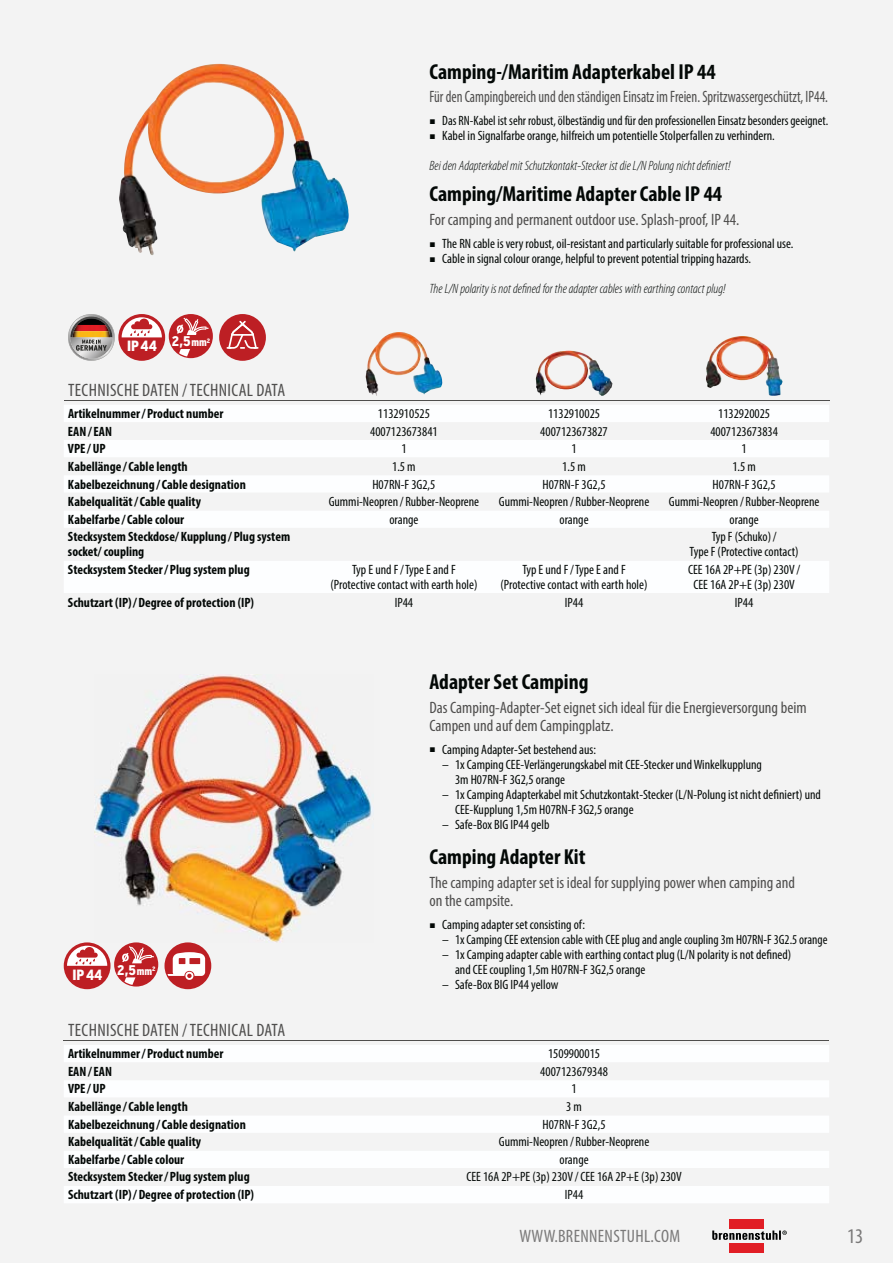
<style>
.page{position:relative;width:893px;height:1263px;background:#f3f3f3}
.page>*{position:absolute;margin:0;border:0;box-sizing:border-box;transform-origin:0 0}
.t1{font:700 condensed 21.75px "Myriad Pro";color:#030806}
.t2{font:condensed 21px "Myriad Pro";color:#7a7979}
.t3{font:condensed 18px "Myriad Pro";letter-spacing:.02em;color:#4f4e4d}
.t4{font:condensed 18px "Myriad Pro";letter-spacing:.02em;color:#7a7979}
.t5{font:condensed 16.5px/18px "Myriad Pro";color:#4f4e4d}
.t6{font:condensed 16.5px "Myriad Pro";color:#4f4e4d;scale:.87 1}
.t7{font:900 condensed 14.85px "Interstate";color:#fff}
.t8{font:condensed 13.5px/15px "Myriad Pro";color:#030806}
.t9{font:700 condensed 13.5px/15px "Myriad Pro";color:#030806}
.t10{font:condensed 13.5px/15px "Myriad Pro";color:#030806;scale:.96 1}
.t11{font:italic 300 condensed 13.5px "Myriad Pro";color:#030806}
</style>
<div class="page">
<div style="left:729px;top:1219px;width:34px;height:10px;background:#e11e25"></div>
<div style="left:729px;top:1244px;width:34px;height:9px;background:#e11e25"></div>
<svg style="left:712px;top:1231px;width:75px;height:9px"></svg>
<img style="left:119px;top:64px;width:230px;height:191px">
<div style="left:64px;top:405px;width:765px;height:17px;background:#fdfeff"></div>
<svg style="left:64px;top:440px;width:765px;height:153px;fill:#fdfeff"></svg>
<hr style="left:64px;top:400px;width:765px;height:1px;background:#4f4e4d">
<svg style="left:68px;top:314px;width:47px;height:47px"></svg>
<div style="left:118px;top:314px;width:47px;height:47px;background:#bd1f24;border-radius:50%"></div>
<svg style="left:122px;top:317px;width:40px;height:20px"></svg>
<div style="left:169px;top:314px;width:44px;height:44px;background:#bd1f24;border-radius:50%"></div>
<svg style="left:177px;top:318px;width:31px;height:17px"></svg>
<svg style="left:179px;top:349px;width:11px;height:7px"></svg>
<div style="left:219px;top:314px;width:47px;height:47px;background:#bd1f24;border-radius:50%"></div>
<svg style="left:227px;top:321px;width:31px;height:28px"></svg>
<img style="left:366px;top:332px;width:76px;height:64px">
<img style="left:536px;top:351px;width:76px;height:45px">
<img style="left:706px;top:336px;width:76px;height:60px">
<img style="left:94px;top:675px;width:278px;height:267px">
<div style="left:64px;top:942px;width:47px;height:47px;background:#bd1f24;border-radius:50%"></div>
<svg style="left:67px;top:946px;width:40px;height:20px"></svg>
<div style="left:114px;top:942px;width:44px;height:45px;background:#bd1f24;border-radius:50%"></div>
<svg style="left:122px;top:946px;width:32px;height:17px"></svg>
<svg style="left:124px;top:977px;width:11px;height:8px"></svg>
<div style="left:164px;top:942px;width:47px;height:47px;background:#bd1f24;border-radius:50%"></div>
<svg style="left:167px;top:952px;width:38px;height:28px"></svg>
<div style="left:64px;top:1045px;width:765px;height:158px;background:#fdfeff"></div>
<svg style="left:64px;top:1063px;width:765px;height:123px"></svg>
<hr style="left:64px;top:1040px;width:765px;height:1px;background:#4f4e4d">
<h1 class="t1" style="left:429px;top:63px;width:288px">Camping-/Maritim Adapterkabel IP 44</h1>
<p class="t6" style="left:429px;top:91px;width:459px">Für den Campingbereich und den ständigen Einsatz im Freien. Spritzwassergeschützt, IP44.</p>
<p class="t10" style="left:442px;top:114px;width:403px">Das RN-Kabel ist sehr robust, ölbeständig und für den professionellen Einsatz besonders geeignet.<br>Kabel in Signalfarbe orange, hilfreich um potentielle Stolperfallen zu verhindern.</p>
<p class="t11" style="left:429px;top:160px;width:302px">Bei den Adapterkabel mit Schutzkontakt-Stecker ist die L/N Polung nicht definiert!</p>
<h1 class="t1" style="left:429px;top:186px;width:294px">Camping/Maritime Adapter Cable IP 44</h1>
<p class="t5" style="left:429px;top:212px;width:311px">For camping and permanent outdoor use. Splash-proof, IP 44.</p>
<p class="t8" style="left:442px;top:237px;width:353px">The RN cable is very robust, oil-resistant and particularly suitable for professional use.<br>Cable in signal colour orange, helpful to prevent potential tripping hazards.</p>
<p class="t11" style="left:429px;top:283px;width:298px">The L/N polarity is not defined for the adapter cables with earthing contact plug!</p>
<p class="t7" style="left:127px;top:341px;width:85px">IP44 <sup>2,5</sup><sup>mm</sup><sup>2</sup></p>
<h3 class="t3" style="left:68px;top:383px;width:219px">TECHNISCHE DATEN / TECHNICAL DATA</h3>
<p class="t9" style="left:68px;top:407px;width:157px">Artikelnummer / Product number</p>
<p class="t8" style="left:378px;top:407px;width:53px">1132910525</p>
<p class="t8" style="left:548px;top:407px;width:53px">1132910025</p>
<p class="t8" style="left:718px;top:407px;width:53px">1132920025</p>
<p class="t9" style="left:68px;top:425px;width:46px">EAN / EAN</p>
<p class="t8" style="left:370px;top:425px;width:69px">4007123673841</p>
<p class="t8" style="left:540px;top:425px;width:69px">4007123673827</p>
<p class="t8" style="left:710px;top:425px;width:69px">4007123673834</p>
<p class="t9" style="left:68px;top:442px;width:39px">VPE / UP</p>
<p class="t8" style="left:401px;top:442px;width:7px">1</p>
<p class="t8" style="left:571px;top:442px;width:7px">1</p>
<p class="t8" style="left:741px;top:442px;width:7px">1</p>
<p class="t9" style="left:68px;top:460px;width:121px">Kabellänge / Cable length</p>
<p class="t8" style="left:392px;top:460px;width:25px">1.5 m</p>
<p class="t8" style="left:562px;top:460px;width:25px">1.5 m</p>
<p class="t8" style="left:732px;top:460px;width:25px">1.5 m</p>
<p class="t9" style="left:68px;top:477px;width:179px">Kabelbezeichnung / Cable designation</p>
<p class="t8" style="left:372px;top:477px;width:65px">H07RN-F 3G2,5</p>
<p class="t8" style="left:542px;top:477px;width:65px">H07RN-F 3G2,5</p>
<p class="t8" style="left:712px;top:477px;width:65px">H07RN-F 3G2,5</p>
<p class="t9" style="left:68px;top:495px;width:135px">Kabelqualität / Cable quality</p>
<p class="t8" style="left:329px;top:495px;width:152px">Gummi-Neopren / Rubber-Neoprene</p>
<p class="t8" style="left:499px;top:495px;width:152px">Gummi-Neopren / Rubber-Neoprene</p>
<p class="t8" style="left:669px;top:495px;width:152px">Gummi-Neopren / Rubber-Neoprene</p>
<p class="t9" style="left:68px;top:513px;width:118px">Kabelfarbe / Cable colour</p>
<p class="t8" style="left:389px;top:513px;width:31px">orange</p>
<p class="t8" style="left:559px;top:513px;width:31px">orange</p>
<p class="t8" style="left:729px;top:513px;width:31px">orange</p>
<p class="t9" style="left:68px;top:530px;width:224px">Stecksystem Steckdose/ Kupplung / Plug system socket/ coupling</p>
<p class="t8" style="left:690px;top:530px;width:110px;text-align:center">Typ F (Schuko) /<br>Type F (Protective contact)</p>
<p class="t9" style="left:68px;top:563px;width:183px">Stecksystem Stecker / Plug system plug</p>
<p class="t8" style="left:330px;top:563px;width:148px;text-align:center">Typ E und F / Type E and F (Protective contact with earth hole)</p>
<p class="t8" style="left:500px;top:563px;width:148px;text-align:center">Typ E und F / Type E and F (Protective contact with earth hole)</p>
<p class="t8" style="left:688px;top:563px;width:114px;text-align:center">CEE 16A 2P+PE (3p) 230V /<br>CEE 16A 2P+E (3p) 230V</p>
<p class="t9" style="left:68px;top:595px;width:188px">Schutzart (IP) / Degree of protection (IP)</p>
<p class="t8" style="left:395px;top:595px;width:20px">IP44</p>
<p class="t8" style="left:565px;top:595px;width:20px">IP44</p>
<p class="t8" style="left:735px;top:595px;width:20px">IP44</p>
<p class="t7" style="left:72px;top:969px;width:85px">IP44 <sup>2,5</sup><sup>mm</sup><sup>2</sup></p>
<h1 class="t1" style="left:429px;top:674px;width:161px">Adapter Set Camping</h1>
<p class="t5" style="left:429px;top:700px;width:379px">Das Camping-Adapter-Set eignet sich ideal für die Energieversorgung beim<br>Campen und auf dem Campingplatz.</p>
<p class="t8" style="left:442px;top:742px;width:155px">Camping Adapter-Set bestehend aus:</p>
<p class="t8" style="left:455px;top:757px;width:308px;text-indent:-13px">– 1x Camping CEE-Verlängerungskabel mit CEE-Stecker und Winkelkupplung<br>3m H07RN-F 3G2,5 orange</p>
<p class="t8" style="left:455px;top:787px;width:367px;text-indent:-13px">– 1x Camping Adapterkabel mit Schutzkontakt-Stecker (L/N-Polung ist nicht definiert) und<br>CEE-Kupplung 1,5m H07RN-F 3G2,5 orange</p>
<p class="t8" style="left:442px;top:817px;width:109px">– Safe-Box BIG IP44 gelb</p>
<h1 class="t1" style="left:429px;top:849px;width:158px">Camping Adapter Kit</h1>
<p class="t5" style="left:429px;top:875px;width:367px">The camping adapter set is ideal for supplying power when camping and on the campsite.</p>
<p class="t8" style="left:442px;top:918px;width:144px">Camping adapter set consisting of:</p>
<p class="t8" style="left:442px;top:933px;width:387px">– 1x Camping CEE extension cable with CEE plug and angle coupling 3m H07RN-F 3G2.5 orange</p>
<p class="t8" style="left:455px;top:948px;width:338px;text-indent:-13px">– 1x Camping adapter cable with earthing contact plug (L/N polarity is not defined) and CEE coupling 1,5m H07RN-F 3G2,5 orange</p>
<p class="t8" style="left:442px;top:978px;width:118px">– Safe-Box BIG IP44 yellow</p>
<h3 class="t3" style="left:68px;top:1023px;width:219px">TECHNISCHE DATEN / TECHNICAL DATA</h3>
<p class="t9" style="left:68px;top:1047px;width:157px">Artikelnummer / Product number</p>
<p class="t8" style="left:548px;top:1047px;width:53px">1509900015</p>
<p class="t9" style="left:68px;top:1065px;width:46px">EAN / EAN</p>
<p class="t8" style="left:540px;top:1065px;width:69px">4007123679348</p>
<p class="t9" style="left:68px;top:1082px;width:39px">VPE / UP</p>
<p class="t8" style="left:571px;top:1082px;width:7px">1</p>
<p class="t9" style="left:68px;top:1100px;width:121px">Kabellänge / Cable length</p>
<p class="t8" style="left:566px;top:1100px;width:17px">3 m</p>
<p class="t9" style="left:68px;top:1118px;width:179px">Kabelbezeichnung / Cable designation</p>
<p class="t8" style="left:542px;top:1118px;width:65px">H07RN-F 3G2,5</p>
<p class="t9" style="left:68px;top:1135px;width:135px">Kabelqualität / Cable quality</p>
<p class="t8" style="left:499px;top:1135px;width:152px">Gummi-Neopren / Rubber-Neoprene</p>
<p class="t9" style="left:68px;top:1153px;width:118px">Kabelfarbe / Cable colour</p>
<p class="t8" style="left:559px;top:1153px;width:31px">orange</p>
<p class="t9" style="left:68px;top:1170px;width:183px">Stecksystem Stecker / Plug system plug</p>
<p class="t8" style="left:466px;top:1170px;width:217px">CEE 16A 2P+PE (3p) 230V / CEE 16A 2P+E (3p) 230V</p>
<p class="t9" style="left:68px;top:1188px;width:188px">Schutzart (IP) / Degree of protection (IP)</p>
<p class="t8" style="left:565px;top:1188px;width:20px">IP44</p>
<h3 class="t4" style="left:519px;top:1230px;width:162px">WWW.BRENNENSTUHL.COM</h3>
<h2 class="t2" style="left:847px;top:1228px;width:18px">13</h2>
</div>
